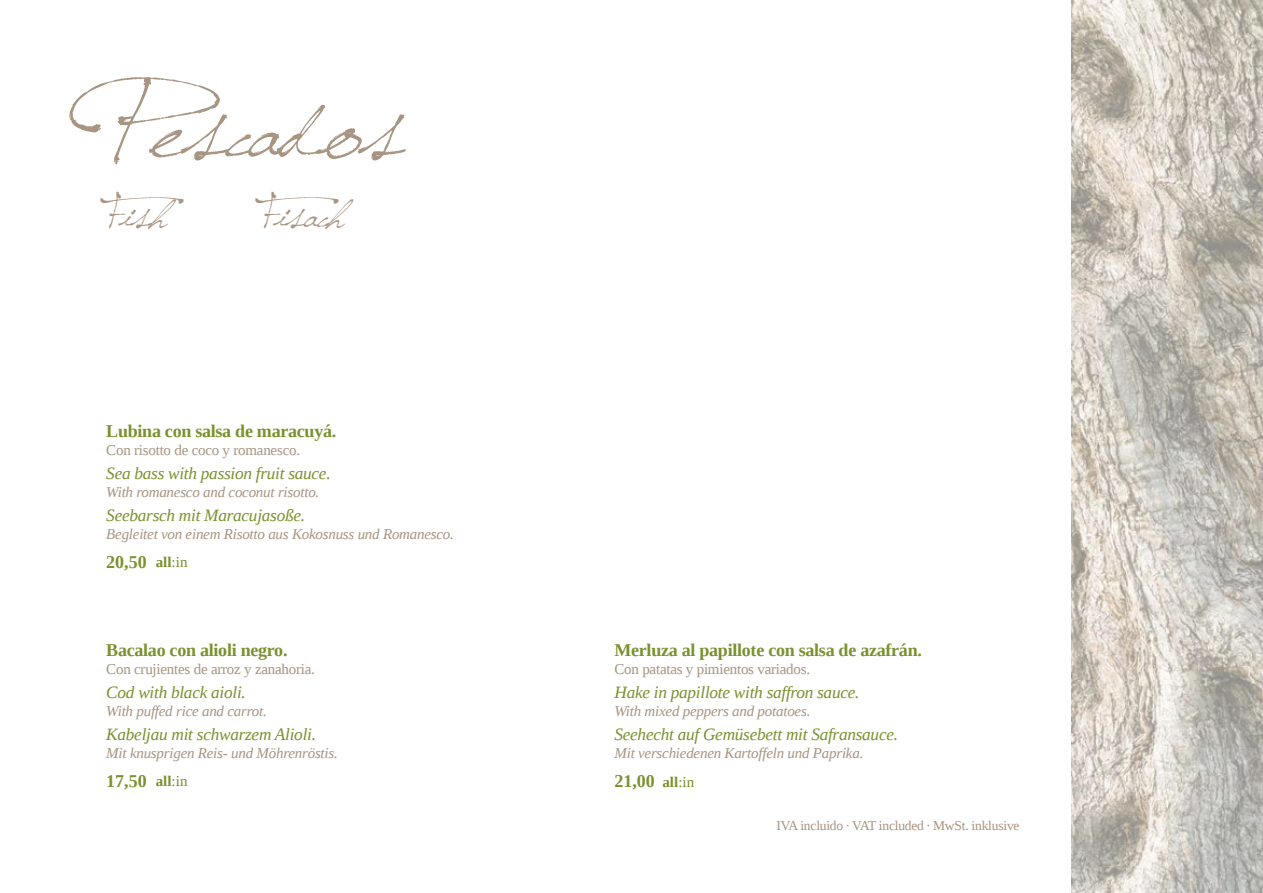
<style>
.page{position:relative;width:1263px;height:893px;background:#fff}
.page>*{position:absolute;margin:0;border:0;box-sizing:border-box;transform-origin:0 0}
.t1{font:112.5px "Jellyka Saint Andrews Queen";color:#a79481}
.t2{font:48px "Jellyka Saint Andrews Queen";color:#a79481}
.t3{font:700 18px "Liberation Serif";letter-spacing:-.015em;color:#79912e}
.t4{font:italic 17.25px "Liberation Serif";letter-spacing:-.015em;color:#79912e}
.t5{font:italic 15px "Liberation Serif";letter-spacing:-.015em;color:#a79481}
.t6{font:15px "Liberation Serif";letter-spacing:-.015em;color:#a79481}
.t7{font:13.5px "Liberation Serif";letter-spacing:-.015em;color:#a79481}
.s1{font-size:15px}
.s2{font-weight:400;font-size:15px}
</style>
<div class="page">
<svg style="left:1071px;top:0;width:192px;height:893px;background:#cbc6bd"></svg>
<h1 class="t1" style="left:106px;top:52px;width:297px">Pescados</h1>
<h2 class="t2" style="left:106px;top:182px;width:85px">Fish</h2>
<h2 class="t2" style="left:261px;top:182px;width:85px">Fisach</h2>
<p class="t3" style="left:106px;top:419px;width:231px">Lubina con salsa de maracuyá.</p>
<p class="t6" style="left:106px;top:441px;width:195px">Con risotto de coco y romanesco.</p>
<p class="t4" style="left:106px;top:462px;width:226px">Sea bass with passion fruit sauce.</p>
<p class="t5" style="left:106px;top:483px;width:215px">With romanesco and coconut risotto.</p>
<p class="t4" style="left:106px;top:504px;width:200px">Seebarsch mit Maracujasoße.</p>
<p class="t5" style="left:106px;top:525px;width:349px">Begleitet von einem Risotto aus Kokosnuss und Romanesco.</p>
<p class="t3" style="left:106px;top:550px;width:83px">20,50 <span class="s1">all</span><span class="s2">:in</span></p>
<p class="t3" style="left:106px;top:638px;width:183px">Bacalao con alioli negro.</p>
<p class="t6" style="left:106px;top:659px;width:210px">Con crujientes de arroz y zanahoria.</p>
<p class="t4" style="left:106px;top:681px;width:141px">Cod with black aioli.</p>
<p class="t5" style="left:106px;top:701px;width:162px">With puffed rice and carrot.</p>
<p class="t4" style="left:106px;top:723px;width:211px">Kabeljau mit schwarzem Alioli.</p>
<p class="t5" style="left:106px;top:743px;width:233px">Mit knusprigen Reis- und Möhrenröstis.</p>
<p class="t3" style="left:106px;top:768px;width:83px">17,50 <span class="s1">all</span><span class="s2">:in</span></p>
<p class="t3" style="left:614px;top:638px;width:309px">Merluza al papillote con salsa de azafrán.</p>
<p class="t6" style="left:614px;top:659px;width:197px">Con patatas y pimientos variados.</p>
<p class="t4" style="left:614px;top:681px;width:246px">Hake in papillote with saffron sauce.</p>
<p class="t5" style="left:614px;top:701px;width:197px">With mixed peppers and potatoes.</p>
<p class="t4" style="left:614px;top:723px;width:285px">Seehecht auf Gemüsebett mit Safransauce.</p>
<p class="t5" style="left:614px;top:743px;width:250px">Mit verschiedenen Kartoffeln und Paprika.</p>
<p class="t3" style="left:614px;top:768px;width:81px">21,00 <span class="s1">all</span><span class="s2">:in</span></p>
<p class="t7" style="left:776px;top:817px;width:245px">IVA incluido · VAT included · MwSt. inklusive</p>
</div>
